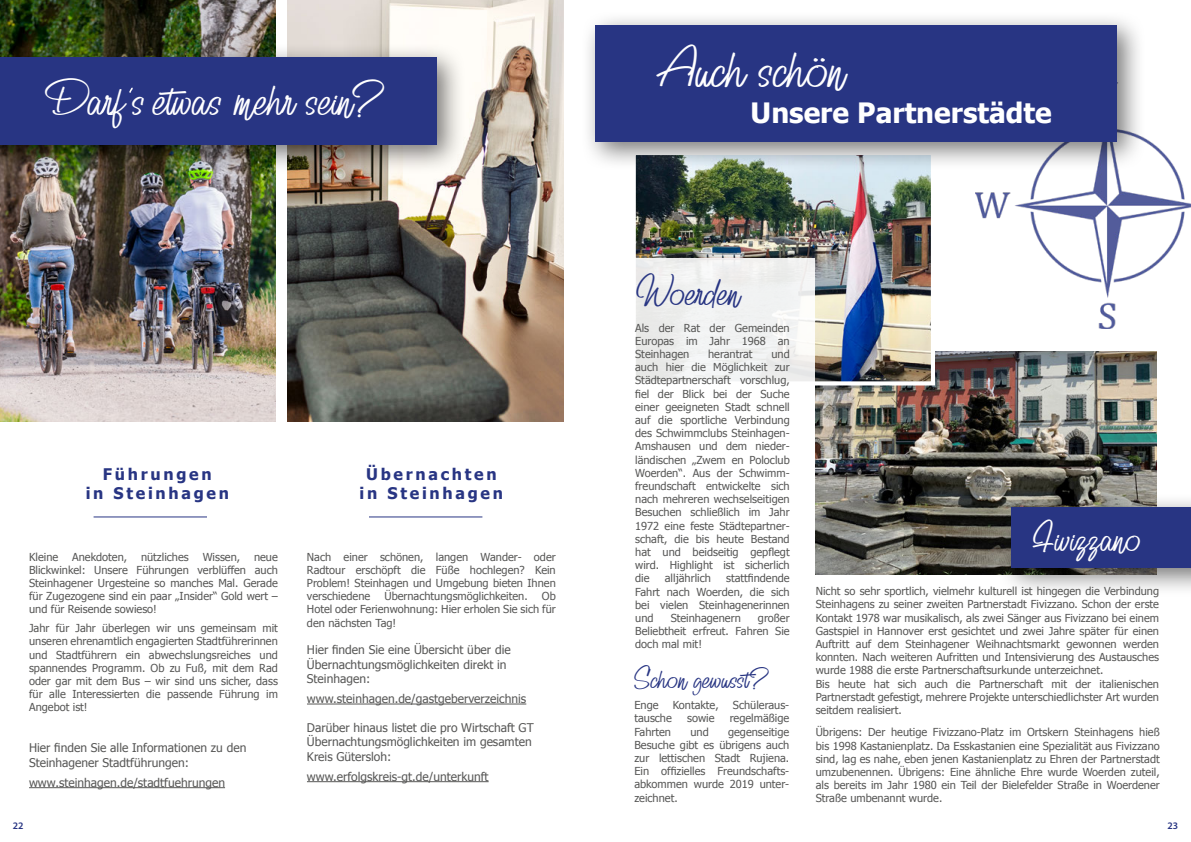
<style>
.page{position:relative;width:1191px;height:842px;background:#fff}
.page>*{position:absolute;margin:0;border:0;box-sizing:border-box;transform-origin:0 0}
.t1{font:40px "Billy Signature";color:#fff}
.t2{font:34px "Billy Signature";letter-spacing:-.01em;color:#fff}
.t3{font:29px "Billy Signature";color:#fff}
.t4{font:700 28px "Tahoma";color:#fff}
.t5{font:28px "Billy Signature";color:#fff}
.t6{font:28px "Billy Signature";letter-spacing:-.015em;color:#283583}
.t7{font:20px "Billy Signature";color:#283583}
.t8{font:700 16px "Tahoma";letter-spacing:.17em;color:#283583}
.t9{font:12px/14.4px "Tahoma";color:#575756}
.t10{font:11px/13.2px "Tahoma";color:#575756;text-align:justify}
.t11{font:10px "Myriad Variable Concept";color:#283583}
</style>
<div class="page">
<img style="left:815px;top:351px;width:342px;height:223px">
<img style="left:636px;top:171px;width:294px;height:209px">
<div style="left:631px;top:151px;width:304px;height:234px;border:4px solid #fff"></div>
<svg style="left:631px;top:258px;width:184px;height:127px;fill:#f0f1f1"></svg>
<div style="left:996px;top:492px;width:195px;height:105px;background:#000;opacity:.54"></div>
<div style="left:1011px;top:507px;width:180px;height:61px;background:#283583"></div>
<img style="left:976px;top:139px;width:215px;height:190px">
<div style="left:580px;top:10px;width:566px;height:161px;background:#000;opacity:.54"></div>
<div style="left:595px;top:26px;width:522px;height:116px;background:#283583"></div>
<img style="left:0;top:0;width:276px;height:421px">
<img style="left:287px;top:0;width:276px;height:421px">
<div style="left:0;top:42px;width:465px;height:132px;background:#000;opacity:.54"></div>
<div style="left:0;top:57px;width:437px;height:88px;background:#283583"></div>
<hr style="left:29px;top:787px;width:196px;height:1px;background:#575756">
<hr style="left:307px;top:704px;width:219px;height:1px;background:#575756">
<hr style="left:307px;top:781px;width:181px;height:1px;background:#575756">
<hr style="left:94px;top:516px;width:113px;height:1px;background:#283583">
<hr style="left:369px;top:516px;width:113px;height:1px;background:#283583">
<svg style="left:129px;top:88px;width:4px;height:5px"></svg>
<p class="t2" style="left:45px;top:76px;width:341px">Darf s etwas mehr sein?</p>
<p class="t8" style="left:103px;top:463px;width:110px">Führungen</p>
<p class="t8" style="left:86px;top:482px;width:145px">in Steinhagen</p>
<p class="t10" style="left:29px;top:549px;width:31px">Kleine</p>
<p class="t10" style="left:72px;top:549px;width:56px">Anekdoten,</p>
<p class="t10" style="left:141px;top:549px;width:49px">nützliches</p>
<p class="t10" style="left:203px;top:549px;width:39px">Wissen,</p>
<p class="t10" style="left:29px;top:549px;width:250px;text-indent:225px">neue Blickwinkel: Unsere Führungen verblüffen auch Steinhagener Urgesteine so manches Mal. Gerade für Zugezogene sind ein paar „Insider“ Gold wert – und für Reisende sowieso!</p>
<p class="t10" style="left:29px;top:621px;width:250px">Jahr für Jahr überlegen wir uns gemeinsam mit unseren ehrenamtlich engagierten Stadtführerinnen und Stadtführern ein abwechslungsreiches und spannendes Programm. Ob zu Fuß, mit dem Rad oder gar mit dem Bus – wir sind uns sicher, dass für alle Interessierten die passende Führung im Angebot ist!</p>
<p class="t9" style="left:29px;top:740px;width:219px">Hier finden Sie alle Informationen zu den</p>
<p class="t9" style="left:29px;top:754px;width:161px">Steinhagener Stadtführungen:</p>
<p class="t9" style="left:29px;top:774px;width:197px">www.steinhagen.de/stadtfuehrungen</p>
<p class="t8" style="left:366px;top:463px;width:132px">Übernachten</p>
<p class="t8" style="left:360px;top:482px;width:145px">in Steinhagen</p>
<p class="t10" style="left:307px;top:549px;width:250px">Nach einer schönen, langen Wander- oder Radtour erschöpft die Füße hochlegen? Kein Problem! Steinhagen und Umgebung bieten Ihnen verschiedene</p>
<p class="t10" style="left:384px;top:589px;width:145px">Übernachtungsmöglichkeiten.</p>
<p class="t10" style="left:307px;top:589px;width:250px;text-indent:235px">Ob Hotel oder Ferienwohnung: Hier erholen Sie sich für den nächsten Tag!</p>
<p class="t9" style="left:307px;top:642px;width:205px">Hier finden Sie eine Übersicht über die</p>
<p class="t9" style="left:307px;top:656px;width:201px">Übernachtungsmöglichkeiten direkt in</p>
<p class="t9" style="left:307px;top:671px;width:65px">Steinhagen:</p>
<p class="t9" style="left:307px;top:691px;width:221px">www.steinhagen.de/gastgeberverzeichnis</p>
<p class="t9" style="left:307px;top:720px;width:228px">Darüber hinaus listet die pro Wirtschaft GT</p>
<p class="t9" style="left:307px;top:734px;width:226px">Übernachtungsmöglichkeiten im gesamten<br>Kreis Gütersloh:</p>
<p class="t9" style="left:307px;top:768px;width:183px">www.erfolgskreis-gt.de/unterkunft</p>
<p class="t1" style="left:656px;top:40px;width:190px">Auch schon</p>
<p class="t3" style="left:814px;top:26px;width:13px">..</p>
<p class="t4" style="left:750px;top:94px;width:303px">Unsere Partnerstädte</p>
<p class="t6" style="left:636px;top:273px;width:105px">Woerden</p>
<p class="t10" style="left:635px;top:320px;width:156px">Als der Rat der Gemeinden Europas im Jahr 1968 an Steinhagen</p>
<p class="t10" style="left:635px;top:347px;width:156px;text-indent:136px">und auch hier die Möglichkeit zur Städtepartnerschaft vorschlug, fiel der Blick bei der Suche einer geeigneten Stadt schnell auf die sportliche Verbindung des Schwimmclubs Steinhagen-Amshausen und dem nieder&shy;ländischen „Zwem en Poloclub Woerden“. Aus der Schwimm&shy;freundschaft entwickelte sich nach mehreren wechselseitigen Besuchen schließlich im Jahr 1972 eine feste Städtepartner&shy;schaft, die bis heute Bestand hat und beidseitig gepflegt wird. Highlight ist sicherlich die</p>
<p class="t10" style="left:708px;top:347px;width:46px">herantrat</p>
<p class="t10" style="left:635px;top:571px;width:156px;text-indent:91px">stattfindende Fahrt nach Woerden, die sich bei vielen Steinhagenerinnen und</p>
<p class="t10" style="left:665px;top:571px;width:48px">alljährlich</p>
<p class="t10" style="left:635px;top:611px;width:156px;text-indent:123px">großer Beliebtheit erfreut. Fahren Sie doch mal mit!</p>
<p class="t10" style="left:670px;top:611px;width:72px">Steinhagenern</p>
<p class="t7" style="left:634px;top:664px;width:136px">Schon gewusst?</p>
<p class="t10" style="left:634px;top:698px;width:26px">Enge</p>
<p class="t10" style="left:672px;top:698px;width:47px">Kontakte,</p>
<p class="t10" style="left:733px;top:698px;width:57px">Schüleraus-</p>
<p class="t10" style="left:634px;top:711px;width:39px">tausche</p>
<p class="t10" style="left:687px;top:711px;width:29px">sowie</p>
<p class="t10" style="left:729px;top:711px;width:61px">regelmäßige</p>
<p class="t10" style="left:634px;top:724px;width:38px">Fahrten</p>
<p class="t10" style="left:690px;top:724px;width:20px">und</p>
<p class="t10" style="left:634px;top:724px;width:156px;text-indent:94px">gegenseitige Besuche gibt es übrigens auch zur lettischen Stadt Rujiena.<br>Ein offizielles Freundschafts&shy;abkommen wurde 2019 unter&shy;zeichnet.</p>
<p class="t5" style="left:1032px;top:518px;width:109px">Fivizzano</p>
<p class="t10" style="left:815px;top:584px;width:345px">Nicht so sehr sportlich, vielmehr kulturell ist hingegen die Verbindung Steinhagens zu seiner zweiten Partnerstadt Fivizzano. Schon der erste Kontakt 1978 war musikalisch, als zwei Sänger aus Fivizzano bei einem Gastspiel in Hannover erst gesichtet und zwei Jahre später für einen Auftritt auf dem Steinhagener Weihnachtsmarkt gewonnen werden konnten. Nach weiteren Aufritten und Intensivierung des Austausches wurde 1988 die erste Partnerschaftsurkunde unterzeichnet.</p>
<p class="t10" style="left:815px;top:676px;width:345px">Bis heute hat sich auch die Partnerschaft mit der italienischen Partnerstadt gefestigt, mehrere Projekte unterschiedlichster Art wurden seitdem realisiert.</p>
<p class="t10" style="left:815px;top:725px;width:345px">Übrigens: Der heutige Fivizzano-Platz im Ortskern Steinhagens hieß bis 1998 Kastanienplatz. Da Esskastanien eine Spezialität aus Fivizzano sind, lag es nahe, eben jenen Kastanienplatz zu Ehren der Partnerstadt umzubenennen. Übrigens: Eine ähnliche Ehre wurde Woerden zuteil, als bereits im Jahr 1980 ein Teil der Bielefelder Straße in Woerdener Straße umbenannt wurde.</p>
<p class="t11" style="left:13px;top:820px;width:12px">22</p>
<p class="t11" style="left:1167px;top:820px;width:12px">23</p>
</div>
